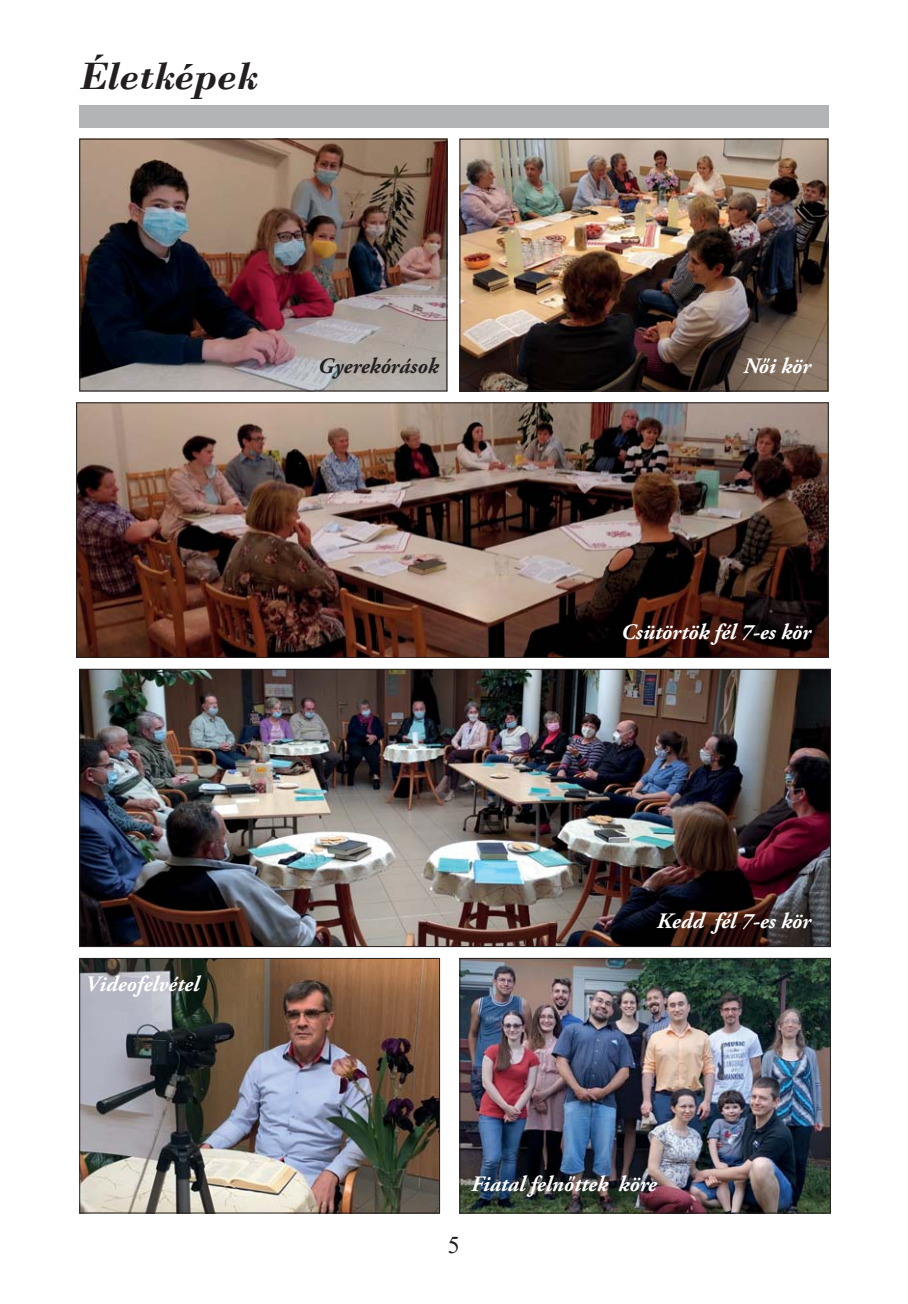
<style>
.page{position:relative;width:908px;height:1304px;background:#fff}
.page>*{position:absolute;margin:0;border:0;box-sizing:border-box;transform-origin:0 0}
.t1{font:italic 700 40px "Bodoni";letter-spacing:-.01em;color:#231f20}
.t2{font:24px "Times New Roman";color:#231f20}
.t3{font:italic 700 22px "Adobe Garamond Pro";color:#fff}
.t4{font:italic 700 22px "Adobe Garamond Pro";color:#231f20}
</style>
<div class="page">
<div style="left:79px;top:105px;width:749px;height:23px;background:#b2b4b6"></div>
<img style="left:78px;top:405px;width:748px;height:251px">
<div style="left:76px;top:403px;width:752px;height:255px;border:1px solid #231f20"></div>
<img style="left:461px;top:960px;width:367px;height:251px">
<div style="left:459px;top:958px;width:371px;height:255px;border:1px solid #231f20"></div>
<img style="left:81px;top:141px;width:364px;height:248px">
<div style="left:79px;top:139px;width:368px;height:252px;border:1px solid #231f20"></div>
<img style="left:81px;top:671px;width:747px;height:274px">
<img style="left:461px;top:141px;width:364px;height:248px">
<div style="left:459px;top:139px;width:368px;height:252px;border:1px solid #231f20"></div>
<img style="left:81px;top:960px;width:356px;height:251px">
<div style="left:79px;top:958px;width:360px;height:255px;border:1px solid #231f20"></div>
<h1 class="t1" style="left:79px;top:52px;width:180px">Életképek</h1>
<p class="t4" style="left:317px;top:357px;width:122px">Gyerekórások</p>
<p class="t3" style="left:743px;top:357px;width:69px">Női kör</p>
<p class="t3" style="left:621px;top:623px;width:191px">Csütörtök fél 7-es kör</p>
<p class="t3" style="left:85px;top:975px;width:115px">Videofelvétel</p>
<p class="t3" style="left:656px;top:913px;width:156px">Kedd fél 7-es kör</p>
<p class="t3" style="left:471px;top:1175px;width:187px">Fiatal felnőttek köre</p>
<p class="t2" style="left:448px;top:1231px;width:13px">5</p>
</div>
